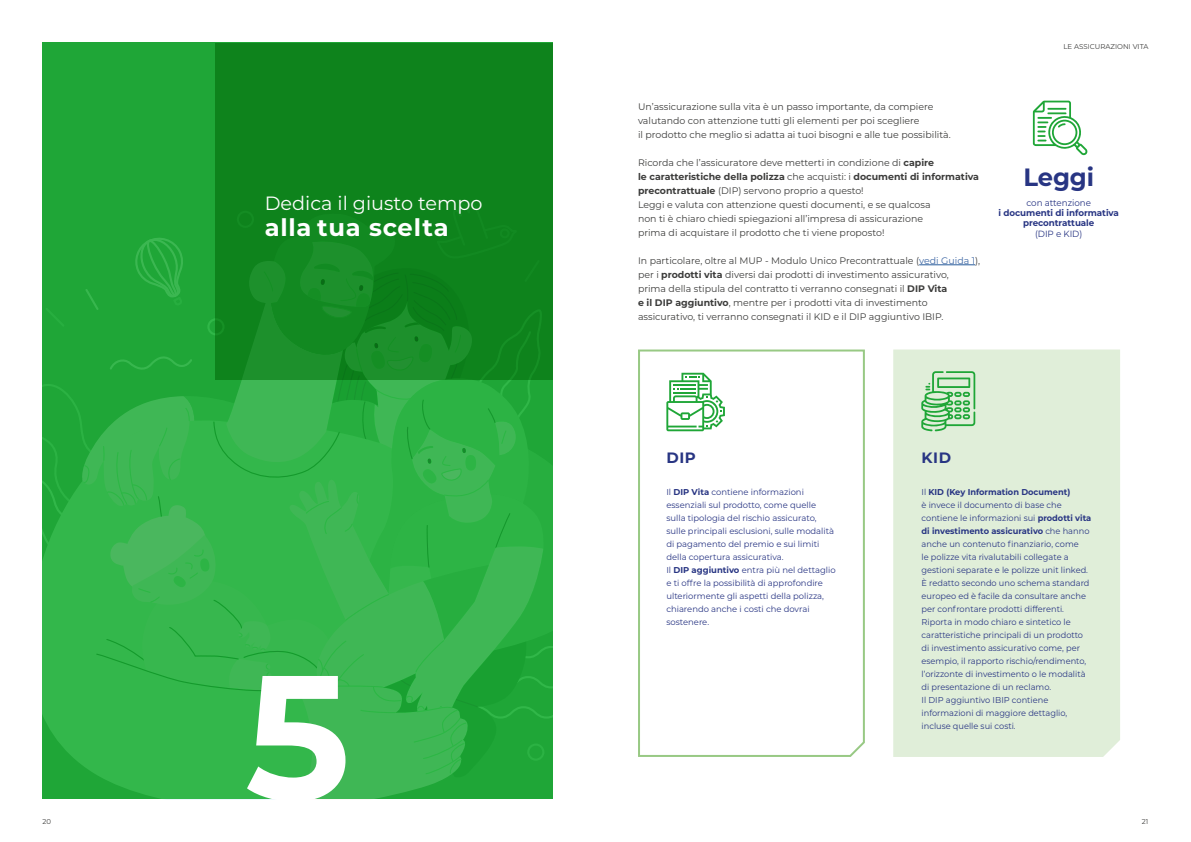
<style>
.page{position:relative;width:1191px;height:842px;background:#fff}
.page>*{position:absolute;margin:0;border:0;box-sizing:border-box;transform-origin:0 0}
.t1{font:700 176.4px "Montserrat";color:#fff}
.t2{font:700 25px "Montserrat";letter-spacing:-.005em;color:#283583}
.t3{font:700 24px "Montserrat";letter-spacing:.03em;color:#fff}
.t4{font:19.2px "Montserrat";color:#fff}
.t5{font:700 15px "Montserrat";letter-spacing:.04em;color:#283583}
.t6{font:9.5px/14px "Montserrat";color:#3c3c3b}
.t7{font:700 9px/10.4px "Montserrat";letter-spacing:-.005em;color:#283583;text-align:center}
.t8{font:9px "Montserrat";letter-spacing:-.005em;color:#283583}
.t9{font:8.5px/13px "Montserrat";color:#283583}
.t10{font:7px "Montserrat";color:#3c3c3b}
.s1{font-weight:700}
.s2{color:#3f68a5}
</style>
<div class="page">
<div style="left:43px;top:43px;width:510px;height:756px;background:#1fa637"></div>
<svg style="left:43px;top:201px;width:510px;height:598px"></svg>
<div style="left:527px;top:743px;width:17px;height:18px;border:2px solid #aaadd8;border-radius:50%"></div>
<div style="left:216px;top:43px;width:337px;height:336px;background:linear-gradient(to right,#128720,#0e831c)"></div>
<hr style="left:919px;top:265px;width:56px;height:1px;background:#275b9b">
<svg style="left:638px;top:349px;width:227px;height:408px"></svg>
<svg style="left:666px;top:373px;width:59px;height:58px"></svg>
<svg style="left:1033px;top:101px;width:54px;height:54px"></svg>
<div style="left:893px;top:349px;width:227px;height:408px;background:#e0eed9"></div>
<svg style="left:921px;top:371px;width:54px;height:60px;background:#9bd49f"></svg>
<p class="t4" style="left:265px;top:190px;width:219px">Dedica il giusto tempo</p>
<p class="t3" style="left:265px;top:211px;width:186px">alla tua scelta</p>
<p class="t1" style="left:245px;top:610px;width:106px">5</p>
<p class="t10" style="left:1063px;top:41px;width:86px">LE ASSICURAZIONI VITA</p>
<p class="t6" style="left:638px;top:99px;width:314px">Un’assicurazione sulla vita è un passo importante, da compiere valutando con attenzione tutti gli elementi per poi scegliere<br>il prodotto che meglio si adatta ai tuoi bisogni e alle tue possibilità.</p>
<p class="t6" style="left:638px;top:155px;width:298px">Ricorda che l’assicuratore deve metterti in condizione di <span class="s1">capire</span></p>
<p class="t6" style="left:638px;top:169px;width:342px"><span class="s1">le caratteristiche della polizza</span> che acquisti: i <span class="s1">documenti di informativa precontrattuale</span> (DIP) servono proprio a questo!<br>Leggi e valuta con attenzione questi documenti, e se qualcosa<br>non ti è chiaro chiedi spiegazioni all’impresa di assicurazione<br>prima di acquistare il prodotto che ti viene proposto!</p>
<p class="t6" style="left:638px;top:253px;width:344px">In particolare, oltre al MUP - Modulo Unico Precontrattuale (<span class="s2">vedi Guida 1</span>), per i <span class="s1">prodotti vita</span> diversi dai prodotti di investimento assicurativo,</p>
<p class="t6" style="left:638px;top:281px;width:311px">prima della stipula del contratto ti verranno consegnati il <span class="s1">DIP Vita</span></p>
<p class="t6" style="left:638px;top:295px;width:307px"><span class="s1">e il DIP aggiuntivo</span>, mentre per i prodotti vita di investimento assicurativo, ti verranno consegnati il KID e il DIP aggiuntivo IBIP.</p>
<p class="t2" style="left:1023px;top:159px;width:72px">Leggi</p>
<p class="t8" style="left:1026px;top:196px;width:66px">con attenzione</p>
<p class="t7" style="left:998px;top:207px;width:122px">i documenti di informativa precontrattuale</p>
<p class="t8" style="left:1035px;top:227px;width:49px">(DIP e KID)</p>
<p class="t5" style="left:666px;top:447px;width:31px">DIP</p>
<p class="t9" style="left:666px;top:485px;width:171px">Il <span class="s1">DIP Vita</span> contiene informazioni essenziali sul prodotto, come quelle sulla tipologia del rischio assicurato, sulle principali esclusioni, sulle modalità di pagamento del premio e sui limiti della copertura assicurativa.<br>Il <span class="s1">DIP aggiuntivo</span> entra più nel dettaglio e ti offre la possibilità di approfondire ulteriormente gli aspetti della polizza, chiarendo anche i costi che dovrai sostenere.</p>
<p class="t5" style="left:921px;top:447px;width:31px">KID</p>
<p class="t9" style="left:921px;top:485px;width:171px">Il <span class="s1">KID (Key Information Document)<br></span>è invece il documento di base che contiene le informazioni sui <span class="s1">prodotti vita di investimento assicurativo</span> che hanno anche un contenuto finanziario, come<br>le polizze vita rivalutabili collegate a gestioni separate e le polizze unit linked.<br>È redatto secondo uno schema standard europeo ed è facile da consultare anche per confrontare prodotti differenti.<br>Riporta in modo chiaro e sintetico le caratteristiche principali di un prodotto di investimento assicurativo come, per esempio, il rapporto rischio/rendimento, l’orizzonte di investimento o le modalità di presentazione di un reclamo.<br>Il DIP aggiuntivo IBIP contiene informazioni di maggiore dettaglio, incluse quelle sui costi.</p>
<p class="t10" style="left:43px;top:817px;width:10px">20</p>
<p class="t10" style="left:1142px;top:817px;width:8px">21</p>
</div>
